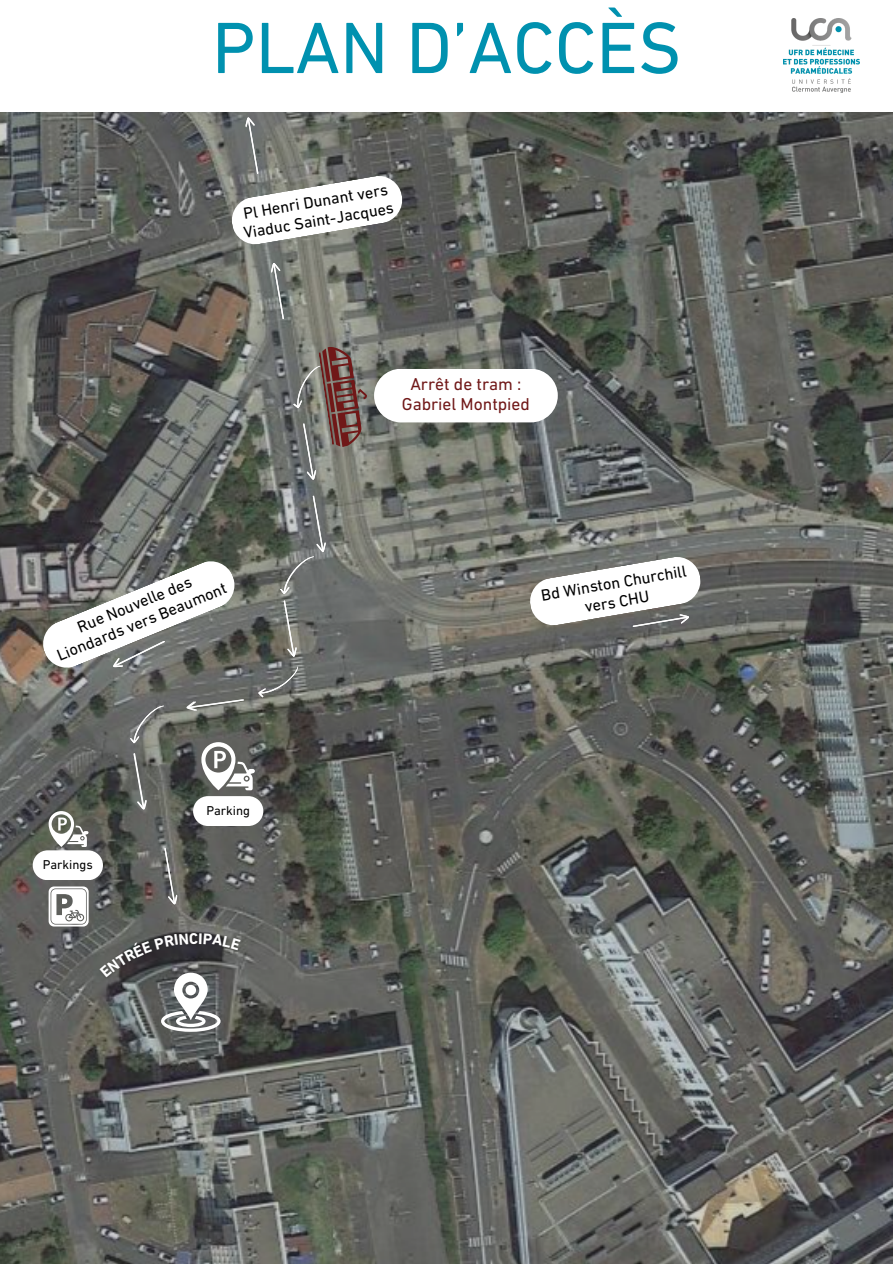
<style>
.page{position:relative;width:893px;height:1264px;background:#fff}
.page>*{position:absolute;margin:0;border:0;box-sizing:border-box;transform-origin:0 0}
.t1{font:73.8px "DIN Next LT Pro";color:#0091af}
.t2{font:17.4px/20.1px "DIN Next LT Pro";color:#701818;text-align:center}
.t3{font:16.35px/18.9px "DIN Next LT Pro";color:#000;text-align:center}
.t4{font:13.05px "DIN Next LT Pro";color:#000}
</style>
<div class="page">
<img style="left:0;top:112px;width:892px;height:1151px">
<div style="left:374px;top:369px;width:183px;height:53px;background:#fff;border-radius:27px"></div>
<svg style="left:201px;top:742px;width:54px;height:48px"></svg>
<svg style="left:193px;top:796px;width:70px;height:30px"></svg>
<svg style="left:33px;top:811px;width:70px;height:69px"></svg>
<svg style="left:49px;top:886px;width:40px;height:40px"></svg>
<img style="left:87px;top:913px;width:164px;height:74px">
<svg style="left:230px;top:116px;width:174px;height:130px"></svg>
<svg style="left:269px;top:262px;width:15px;height:57px"></svg>
<svg style="left:287px;top:342px;width:87px;height:139px;background:#7d726d"></svg>
<svg style="left:258px;top:495px;width:69px;height:208px;background:#6f726d"></svg>
<svg style="left:185px;top:699px;width:59px;height:13px"></svg>
<svg style="left:40px;top:558px;width:198px;height:112px"></svg>
<svg style="left:124px;top:703px;width:47px;height:41px;background:#777875"></svg>
<svg style="left:133px;top:753px;width:15px;height:57px"></svg>
<svg style="left:164px;top:847px;width:15px;height:58px"></svg>
<svg style="left:528px;top:555px;width:174px;height:72px"></svg>
<img style="left:783px;top:18px;width:76px;height:75px">
<svg style="left:100px;top:932px;width:141px;height:99px;background:#656766"></svg>
<p class="t1" style="left:212px;top:18px;width:471px">PLAN D’ACCÈS</p>
<p class="t3" style="left:239px;top:207px;width:153px;text-align:left;rotate:-10deg">Pl Henri Dunant vers<br>Viaduc Saint-Jacques</p>
<p class="t2" style="left:402px;top:375px;width:130px">Arrêt de tram :<br>Gabriel Montpied</p>
<p class="t3" style="left:47px;top:631px;width:183px;rotate:-22deg">Rue Nouvelle des<br>Liondards vers Beaumont</p>
<p class="t4" style="left:43px;top:859px;width:52px">Parkings</p>
<p class="t4" style="left:206px;top:805px;width:45px">Parking</p>
<p class="t3" style="left:540px;top:588px;width:148px;rotate:-10deg">Bd Winston Churchill vers CHU</p>
</div>
